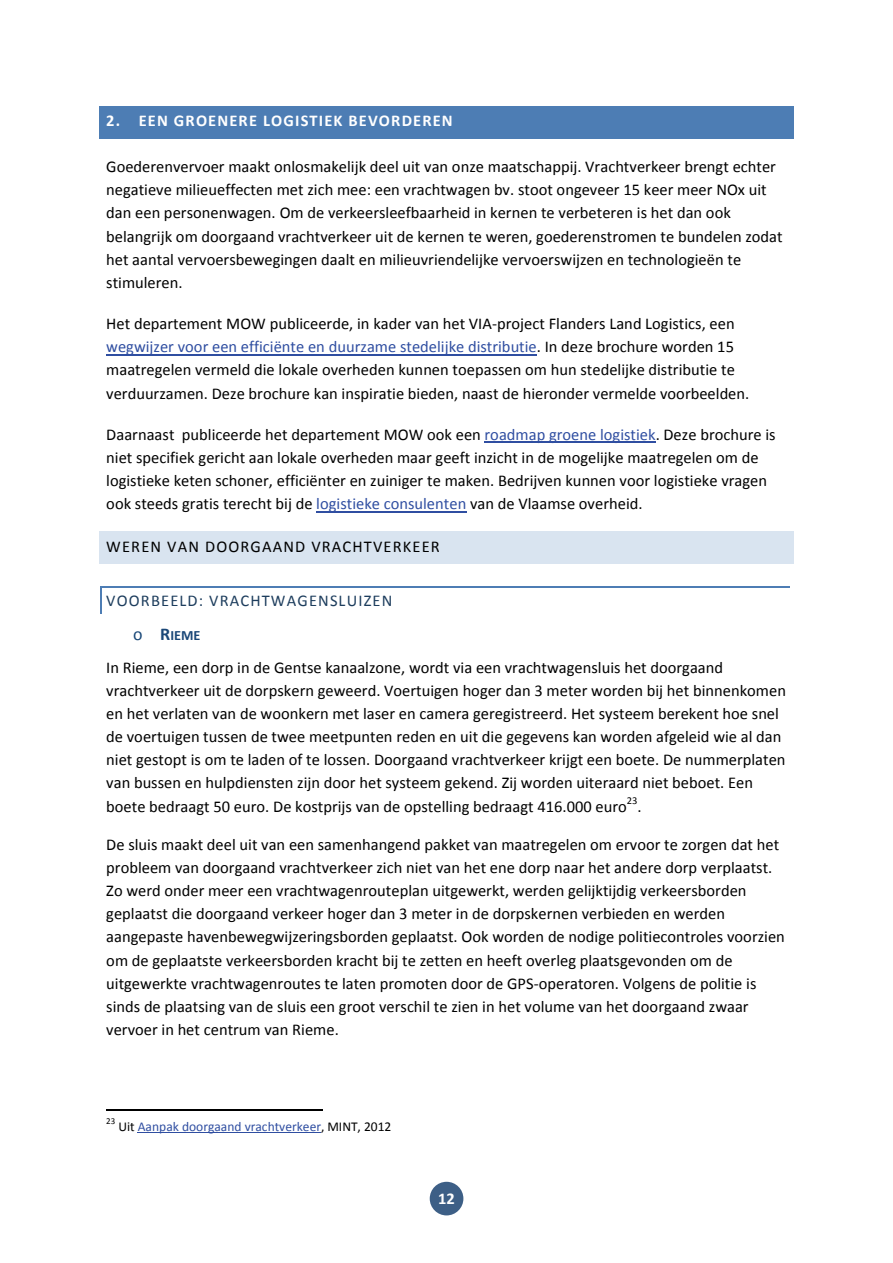
<style>
.page{position:relative;width:893px;height:1263px;background:#fff}
.page>*{position:absolute;margin:0;border:0;box-sizing:border-box;transform-origin:0 0}
.t1{font:16.5px/23.1px "Calibri";color:#000}
.t2{font:700 16.5px "Calibri";letter-spacing:.07em;color:#fff}
.t3{font:16.5px "Calibri";letter-spacing:.07em;color:#000}
.t4{font:16.5px "Calibri";letter-spacing:.07em;color:#1d3d5d}
.t5{font:700 14.25px "Calibri";color:#1a4777}
.t6{font:13.5px "Calibri";color:#2f4ea1}
.t7{font:10.5px "Calibri";color:#000}
.t8{font:9px "Calibri";color:#000}
.s1{color:#2f4ea1}
.s2{font-weight:400;font-size:18px;color:#184777}
.s3{font-size:18px}
.s4{color:#000}
</style>
<div class="page">
<div style="left:430px;top:1182px;width:33px;height:33px;background:#3d5f86;border-radius:50%"></div>
<div style="left:104px;top:111px;width:685px;height:23px;background:#4d7db4"></div>
<div style="left:100px;top:106px;width:693px;height:5px;background:#4d7db4"></div>
<hr style="left:100px;top:134px;width:693px;height:4px;background:#4d7db4">
<hr style="left:100px;top:111px;width:4px;height:23px;background:#4d7db4">
<hr style="left:789px;top:111px;width:4px;height:23px;background:#4d7db4">
<hr style="left:106px;top:354px;width:431px;height:1px;background:#2f4ea1">
<hr style="left:484px;top:442px;width:172px;height:1px;background:#2f4ea1">
<hr style="left:316px;top:511px;width:150px;height:1px;background:#2f4ea1">
<div style="left:104px;top:536px;width:685px;height:23px;background:#d9e4f0"></div>
<hr style="left:100px;top:532px;width:693px;height:4px;background:#d9e4f0">
<div style="left:100px;top:559px;width:693px;height:5px;background:#d9e4f0"></div>
<hr style="left:100px;top:536px;width:4px;height:23px;background:#d9e4f0">
<hr style="left:789px;top:536px;width:4px;height:23px;background:#d9e4f0">
<hr style="left:100px;top:586px;width:689px;height:1px;background:#4d7db4">
<svg style="left:100px;top:587px;width:1px;height:27px"></svg>
<hr style="left:106px;top:1109px;width:216px;height:1px;background:#000">
<hr style="left:138px;top:1132px;width:183px;height:1px;background:#2f4ea1">
<p class="t2" style="left:106px;top:114px;width:348px">2. EEN GROENERE LOGISTIEK BEVORDEREN</p>
<p class="t1" style="left:106px;top:156px;width:678px">Goederenvervoer maakt onlosmakelijk deel uit van onze maatschappij. Vrachtverkeer brengt echter negatieve milieueffecten met zich mee: een vrachtwagen bv. stoot ongeveer 15 keer meer NOx uit dan een personenwagen. Om de verkeersleefbaarheid in kernen te verbeteren is het dan ook belangrijk om doorgaand vrachtverkeer uit de kernen te weren, goederenstromen te bundelen zodat het aantal vervoersbewegingen daalt en milieuvriendelijke vervoerswijzen en technologieën te stimuleren.</p>
<p class="t1" style="left:106px;top:313px;width:644px">Het departement MOW publiceerde, in kader van het VIA‐project Flanders Land Logistics, een <span class="s1">wegwijzer voor een efficiënte en duurzame stedelijke distributie</span>. In deze brochure worden 15 maatregelen vermeld die lokale overheden kunnen toepassen om hun stedelijke distributie te verduurzamen. Deze brochure kan inspiratie bieden, naast de hieronder vermelde voorbeelden.</p>
<p class="t1" style="left:106px;top:424px;width:671px">Daarnaast publiceerde het departement MOW ook een <span class="s1">roadmap groene logistiek</span>. Deze brochure is niet specifiek gericht aan lokale overheden maar geeft inzicht in de mogelijke maatregelen om de logistieke keten schoner, efficiënter en zuiniger te maken. Bedrijven kunnen voor logistieke vragen ook steeds gratis terecht bij de <span class="s1">logistieke consulenten</span> van de Vlaamse overheid.</p>
<p class="t3" style="left:106px;top:540px;width:335px">WEREN VAN DOORGAAND VRACHTVERKEER</p>
<p class="t4" style="left:106px;top:594px;width:288px">VOORBEELD: VRACHTWAGENSLUIZEN</p>
<p class="t5" style="left:133px;top:629px;width:69px"><span class="s2">o</span> <span class="s3">R</span>IEME</p>
<p class="t1" style="left:106px;top:657px;width:681px">In Rieme, een dorp in de Gentse kanaalzone, wordt via een vrachtwagensluis het doorgaand vrachtverkeer uit de dorpskern geweerd. Voertuigen hoger dan 3 meter worden bij het binnenkomen en het verlaten van de woonkern met laser en camera geregistreerd. Het systeem berekent hoe snel de voertuigen tussen de twee meetpunten reden en uit die gegevens kan worden afgeleid wie al dan niet gestopt is om te laden of te lossen. Doorgaand vrachtverkeer krijgt een boete. De nummerplaten van bussen en hulpdiensten zijn door het systeem gekend. Zij worden uiteraard niet beboet. Een boete bedraagt 50 euro. De kostprijs van de opstelling bedraagt 416.000 euro</p>
<p class="t7" style="left:627px;top:796px;width:12px">23</p>
<p class="t1" style="left:637px;top:796px;width:6px">.</p>
<p class="t1" style="left:106px;top:834px;width:680px">De sluis maakt deel uit van een samenhangend pakket van maatregelen om ervoor te zorgen dat het probleem van doorgaand vrachtverkeer zich niet van het ene dorp naar het andere dorp verplaatst.<br>Zo werd onder meer een vrachtwagenrouteplan uitgewerkt, werden gelijktijdig verkeersborden geplaatst die doorgaand verkeer hoger dan 3 meter in de dorpskernen verbieden en werden aangepaste havenbewegwijzeringsborden geplaatst. Ook worden de nodige politiecontroles voorzien om de geplaatste verkeersborden kracht bij te zetten en heeft overleg plaatsgevonden om de uitgewerkte vrachtwagenroutes te laten promoten door de GPS‐operatoren. Volgens de politie is sinds de plaatsing van de sluis een groot verschil te zien in het volume van het doorgaand zwaar vervoer in het centrum van Rieme.</p>
<p class="t8" style="left:106px;top:1117px;width:11px">23</p>
<p class="t6" style="left:119px;top:1121px;width:274px"><span class="s4">Uit</span> Aanpak doorgaand vrachtverkeer<span class="s4">, MINT, 2012</span></p>
<p class="t2" style="left:438px;top:1192px;width:18px">12</p>
</div>
